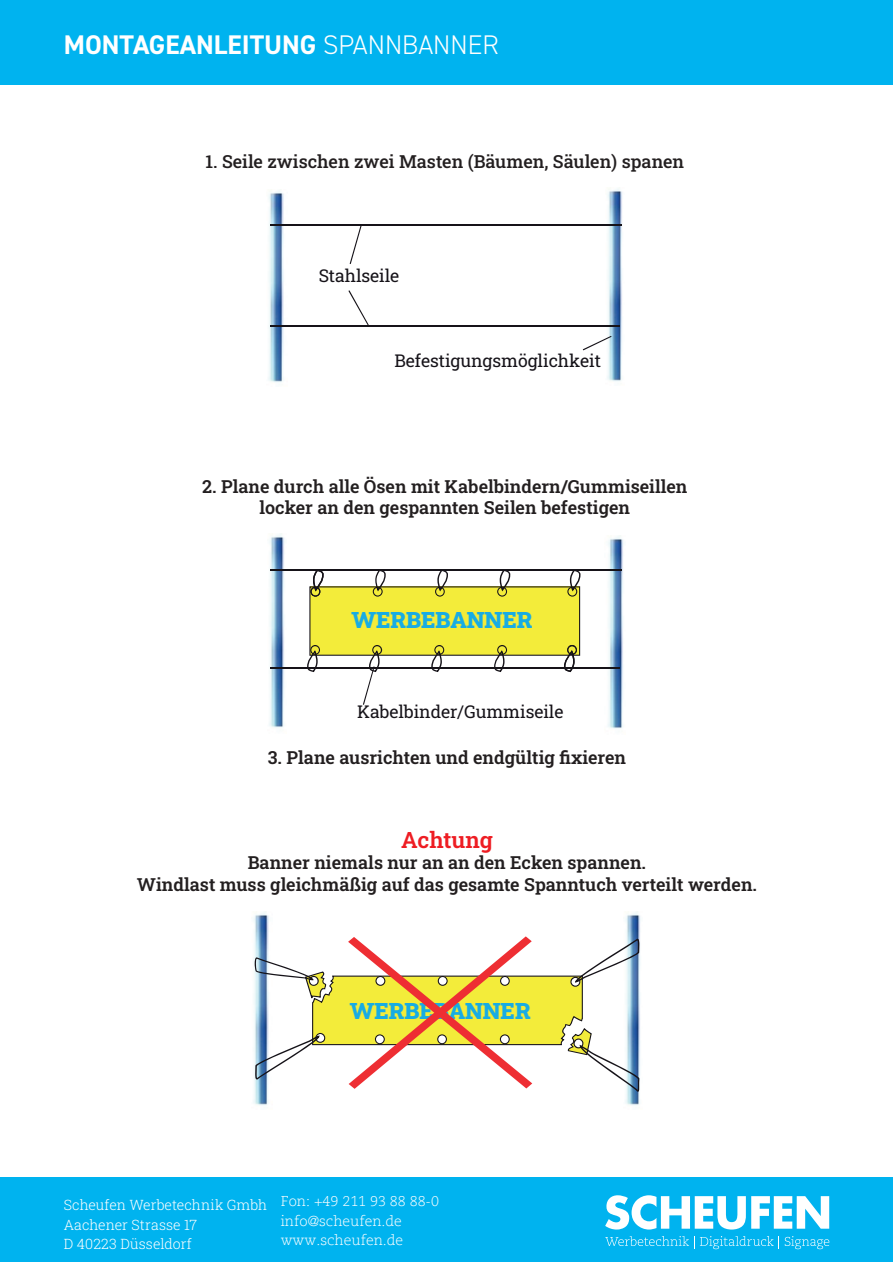
<style>
.page{position:relative;width:893px;height:1262px;background:#fff}
.page>*{position:absolute;margin:0;border:0;box-sizing:border-box;transform-origin:0 0}
.t1{font:700 27px "DIN2014";color:#fff}
.t2{font:900 22.5px "Roboto Slab";color:#18ace3}
.t3{font:600 22.5px "Roboto Slab";letter-spacing:-.005em;color:#ee1d23}
.t4{font:600 18px/21.6px "Roboto Slab";color:#231f20;text-align:center}
.t5{font:500 18px "Roboto Slab";color:#231f20}
.t6{font:17.55px "Roboto Slab";letter-spacing:-.005em;color:#161319}
.t7{font:300 14.25px/19.5px "Roboto Slab";color:#fff}
.t8{font:300 14.25px/19.5px "Caecilia";color:#fff}
.s1{font-weight:300}
</style>
<div class="page">
<img style="left:268px;top:191px;width:19px;height:192px">
<img style="left:605px;top:189px;width:18px;height:193px">
<hr style="left:270px;top:224px;width:351px;height:1px;background:#161319">
<hr style="left:270px;top:325px;width:349px;height:2px;background:#161319">
<svg style="left:349px;top:226px;width:12px;height:38px"></svg>
<svg style="left:348px;top:290px;width:21px;height:35px"></svg>
<svg style="left:582px;top:336px;width:29px;height:14px"></svg>
<img style="left:604px;top:535px;width:20px;height:194px">
<img style="left:269px;top:534px;width:18px;height:194px">
<hr style="left:270px;top:569px;width:351px;height:2px;background:#161319">
<hr style="left:270px;top:667px;width:350px;height:1px;background:#161319">
<svg style="left:307px;top:571px;width:273px;height:134px"></svg>
<img style="left:253px;top:911px;width:16px;height:195px">
<img style="left:625px;top:911px;width:16px;height:195px">
<svg style="left:255px;top:936px;width:384px;height:155px"></svg>
<div style="left:0;top:0;width:892px;height:84px;background:#00b3ef"></div>
<div style="left:0;top:1177px;width:892px;height:85px;background:#00b3ef"></div>
<svg style="left:605px;top:1236px;width:224px;height:13px"></svg>
<svg style="left:605px;top:1195px;width:140px;height:34px"></svg>
<svg style="left:751px;top:1196px;width:78px;height:32px"></svg>
<h1 class="t1" style="left:64px;top:27px;width:436px">MONTAGEANLEITUNG <span class="s1">SPANNBANNER</span></h1>
<p class="t5" style="left:205px;top:149px;width:480px">1. Seile zwischen zwei Masten (Bäumen, Säulen) spanen</p>
<p class="t6" style="left:319px;top:264px;width:82px">Stahlseile</p>
<p class="t6" style="left:394px;top:348px;width:208px">Befestigungsmöglichkeit</p>
<p class="t4" style="left:202px;top:475px;width:486px">2. Plane durch alle Ösen mit Kabelbindern/Gummiseillen locker an den gespannten Seilen befestigen</p>
<p class="t2" style="left:351px;top:604px;width:182px">WERBEBANNER</p>
<p class="t6" style="left:357px;top:700px;width:208px">Kabelbinder/Gummiseile</p>
<p class="t4" style="left:268px;top:745px;width:360px">3. Plane ausrichten und endgültig fixieren</p>
<p class="t3" style="left:401px;top:824px;width:93px">Achtung</p>
<p class="t4" style="left:137px;top:851px;width:621px">Banner niemals nur an an den Ecken spannen.<br>Windlast muss gleichmäßig auf das gesamte Spanntuch verteilt werden.</p>
<p class="t2" style="left:349px;top:995px;width:182px">WERBEBANNER</p>
<p class="t7" style="left:64px;top:1194px;width:205px">Scheufen Werbetechnik Gmbh<br>Aachener Strasse 17<br>D 40223 Düsseldorf</p>
<p class="t8" style="left:281px;top:1191px;width:160px">Fon: +49 211 93 88 88-0 info@scheufen.de www.scheufen.de</p>
</div>
